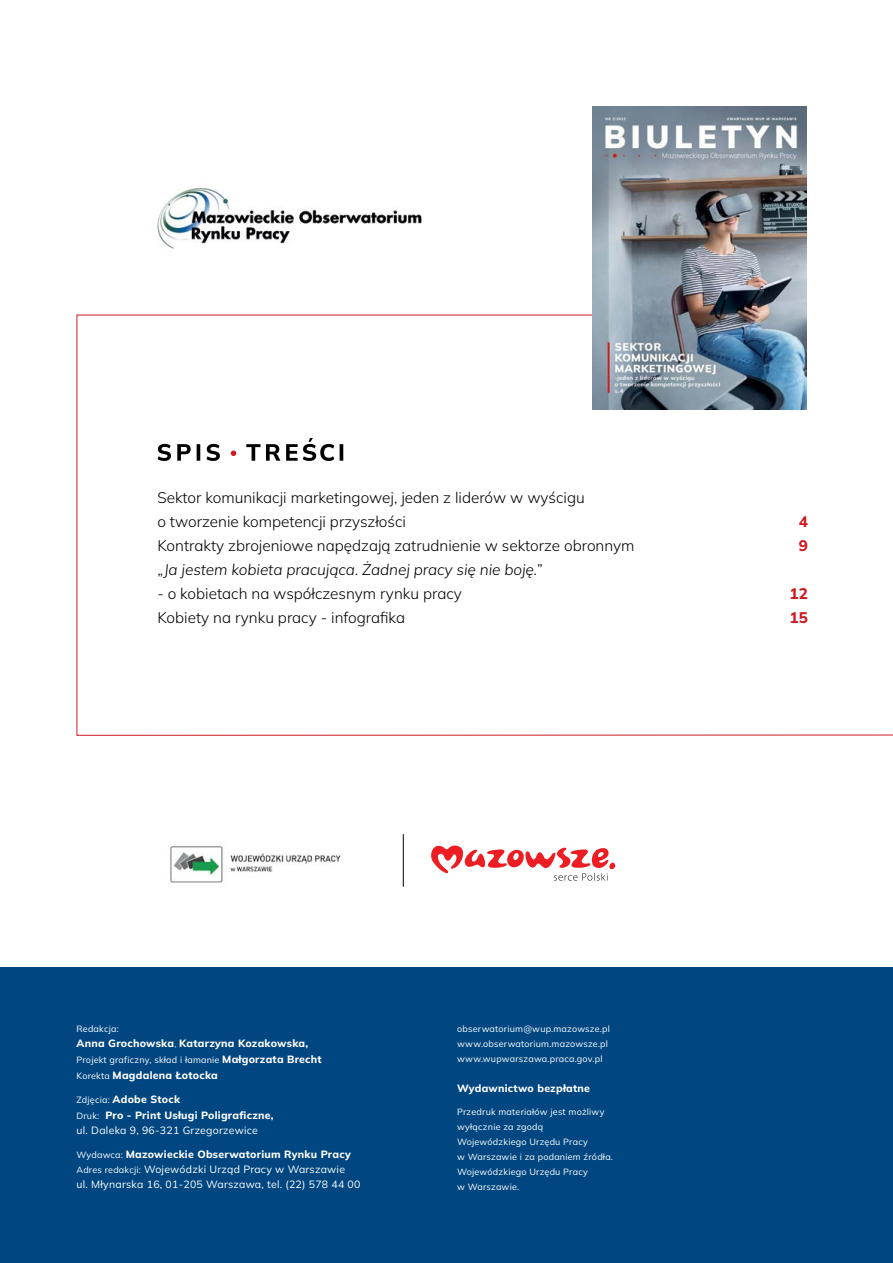
<style>
.page{position:relative;width:893px;height:1263px;background:#fff}
.page>*{position:absolute;margin:0;border:0;box-sizing:border-box;transform-origin:0 0}
.t1{font:300 15.3px/24px "Mulish";color:#000}
.t2{font:800 15.3px "Mulish";color:#ce1b22}
.t3{font:800 10.5px/15.8px "Mulish";letter-spacing:.025em;color:#fff}
.t4{font:10.5px/15.5px "Mulish";letter-spacing:.025em;color:#fff}
.t5{font:9px/15px "Mulish";letter-spacing:.025em;color:#fff}
.s1{font-weight:300;font-size:9px}
.s2{font-weight:800;font-size:10.5px}
.s3{font-weight:400;font-size:9px}
.s4{font-weight:400}
.s5{font-size:9px}
.s6{font-weight:800}
</style>
<div class="page">
<div style="left:0;top:967px;width:893px;height:296px;background:#004781"></div>
<svg style="left:76px;top:314px;width:817px;height:422px"></svg>
<svg style="left:158px;top:438px;width:185px;height:23px"></svg>
<img style="left:592px;top:106px;width:215px;height:303px">
<img style="left:170px;top:846px;width:171px;height:37px">
<svg style="left:431px;top:845px;width:184px;height:36px"></svg>
<hr style="left:403px;top:834px;width:1px;height:52px;background:#000">
<img style="left:157px;top:188px;width:265px;height:61px">
<h1 class="t1" style="left:157px;top:486px;width:429px">Sektor komunikacji marketingowej, jeden z liderów w wyścigu o tworzenie kompetencji przyszłości</h1>
<h1 class="t2" style="left:799px;top:512px;width:11px">4</h1>
<h1 class="t1" style="left:157px;top:534px;width:479px">Kontrakty zbrojeniowe napędzają zatrudnienie w sektorze obronnym</h1>
<h1 class="t2" style="left:799px;top:536px;width:11px">9</h1>
<h1 class="t1" style="left:157px;top:558px;width:388px">„Ja jestem kobieta pracująca. Żadnej pracy się nie boję.”</h1>
<h1 class="t1" style="left:157px;top:582px;width:306px">- o kobietach na współczesnym rynku pracy</h1>
<h1 class="t2" style="left:790px;top:584px;width:20px">12</h1>
<h1 class="t1" style="left:157px;top:606px;width:249px">Kobiety na rynku pracy - infografika</h1>
<h1 class="t2" style="left:790px;top:608px;width:20px">15</h1>
<p class="t5" style="left:77px;top:1020px;width:44px">Redakcja:</p>
<p class="t3" style="left:77px;top:1035px;width:233px">Anna Grochowska<span class="s1">,</span> Katarzyna Kozakowska,</p>
<p class="t5" style="left:77px;top:1052px;width:247px">Projekt graficzny, skład i łamanie <span class="s2">Małgorzata Brecht</span></p>
<p class="t3" style="left:77px;top:1067px;width:143px"><span class="s3">Korekta</span> Magdalena Łotocka</p>
<p class="t3" style="left:77px;top:1091px;width:199px"><span class="s3">Zdjęcia:</span> Adobe Stock<br><span class="s3">Druk:</span> Pro - Print Usługi Poligraficzne, <span class="s4">ul. Daleka 9, 96-321 Grzegorzewice</span></p>
<p class="t4" style="left:77px;top:1146px;width:285px"><span class="s5">Wydawca:</span> <span class="s6">Mazowieckie Obserwatorium Rynku Pracy<br></span><span class="s5">Adres redakcji:</span> Wojewódzki Urząd Pracy w Warszawie<br>ul. Młynarska 16, 01-205 Warszawa, tel. (22) 578 44 00</p>
<p class="t5" style="left:457px;top:1020px;width:154px">obserwatorium@wup.mazowsze.pl www.obserwatorium.mazowsze.pl www.wupwarszawa.praca.gov.pl</p>
<p class="t3" style="left:457px;top:1080px;width:134px">Wydawnictwo bezpłatne</p>
<p class="t5" style="left:457px;top:1104px;width:157px">Przedruk materiałów jest możliwy wyłącznie za zgodą<br>Wojewódzkiego Urzędu Pracy<br>w Warszawie i za podaniem źródła.<br>Wojewódzkiego Urzędu Pracy<br>w Warszawie.</p>
</div>
